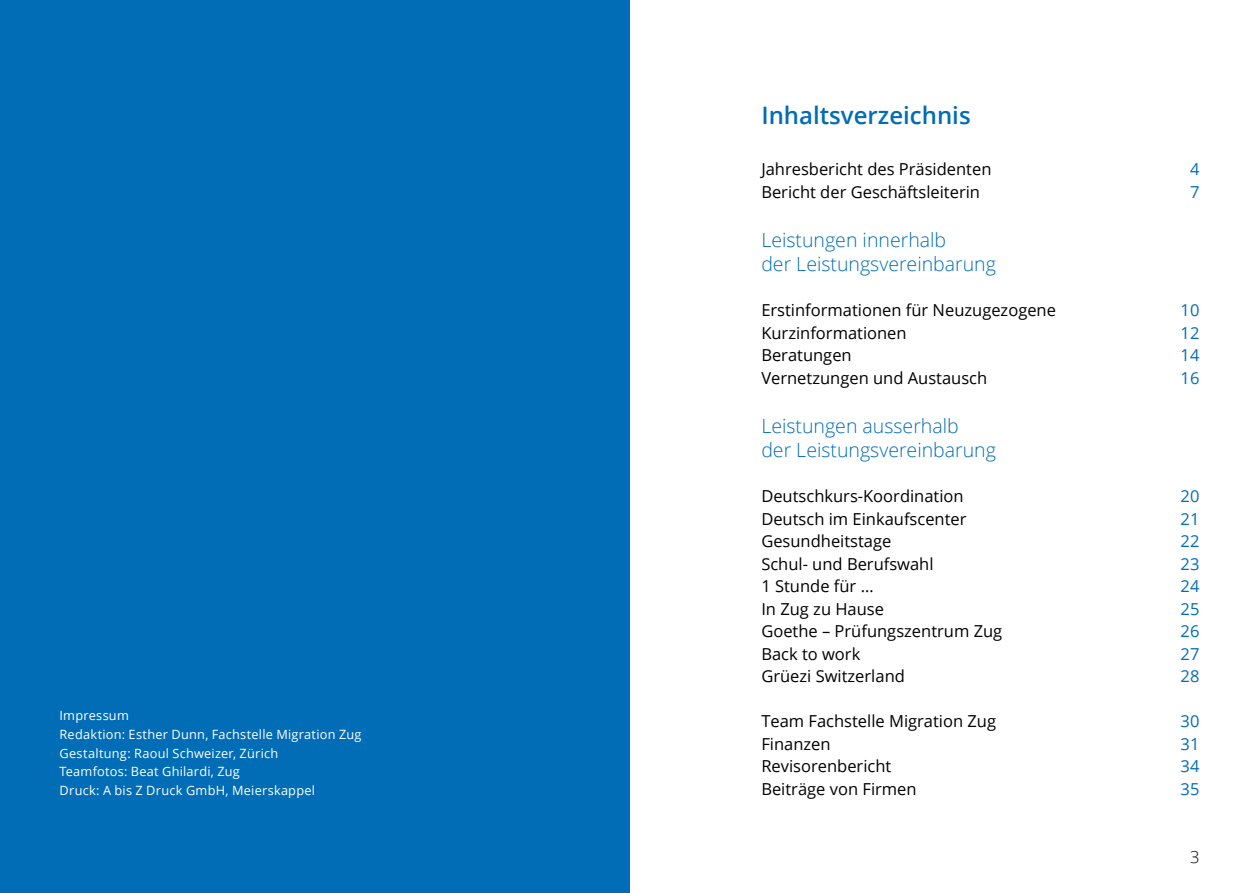
<style>
.page{position:relative;width:1259px;height:893px;background:#fff}
.page>*{position:absolute;margin:0;border:0;box-sizing:border-box;transform-origin:0 0}
.t1{font:600 24px "Open Sans";color:#006db6}
.t2{font:300 19.5px/24px "Open Sans";color:#006db6}
.t3{font:16.5px "Open Sans";color:#000}
.t4{font:16.5px "Open Sans";color:#006db6}
.t5{font:300 16.5px "Open Sans";color:#000}
.t6{font:12.75px/18.8px "Open Sans";letter-spacing:.02em;color:#fff}
</style>
<div class="page">
<div style="left:0;top:0;width:629px;height:893px;background:#006db6"></div>
<p class="t6" style="left:60px;top:706px;width:303px">Impressum<br>Redaktion: Esther Dunn, Fachstelle Migration Zug Gestaltung: Raoul Schweizer, Zürich<br>Teamfotos: Beat Ghilardi, Zug<br>Druck: A bis Z Druck GmbH, Meierskappel</p>
<h1 class="t1" style="left:761px;top:99px;width:211px">Inhaltsverzeichnis</h1>
<p class="t3" style="left:761px;top:158px;width:232px">Jahresbericht des Präsidenten</p>
<p class="t4" style="left:1190px;top:158px;width:11px">4</p>
<p class="t3" style="left:761px;top:180px;width:220px">Bericht der Geschäftsleiterin</p>
<p class="t4" style="left:1190px;top:180px;width:11px">7</p>
<p class="t2" style="left:761px;top:228px;width:236px">Leistungen innerhalb<br>der Leistungsvereinbarung</p>
<p class="t3" style="left:761px;top:299px;width:296px">Erstinformationen für Neuzugezogene</p>
<p class="t4" style="left:1180px;top:299px;width:20px">10</p>
<p class="t3" style="left:761px;top:321px;width:147px">Kurzinformationen</p>
<p class="t4" style="left:1180px;top:321px;width:20px">12</p>
<p class="t3" style="left:761px;top:344px;width:92px">Beratungen</p>
<p class="t4" style="left:1180px;top:344px;width:20px">14</p>
<p class="t3" style="left:761px;top:366px;width:227px">Vernetzungen und Austausch</p>
<p class="t4" style="left:1180px;top:366px;width:20px">16</p>
<p class="t2" style="left:761px;top:414px;width:236px">Leistungen ausserhalb<br>der Leistungsvereinbarung</p>
<p class="t3" style="left:761px;top:485px;width:204px">Deutschkurs-Koordination</p>
<p class="t4" style="left:1180px;top:485px;width:20px">20</p>
<p class="t3" style="left:761px;top:507px;width:207px">Deutsch im Einkaufscenter</p>
<p class="t4" style="left:1180px;top:507px;width:20px">21</p>
<p class="t3" style="left:761px;top:530px;width:132px">Gesundheitstage</p>
<p class="t4" style="left:1180px;top:530px;width:20px">22</p>
<p class="t3" style="left:761px;top:552px;width:174px">Schul- und Berufswahl</p>
<p class="t4" style="left:1180px;top:552px;width:20px">23</p>
<p class="t3" style="left:761px;top:575px;width:114px">1 Stunde für …</p>
<p class="t4" style="left:1180px;top:575px;width:20px">24</p>
<p class="t3" style="left:761px;top:597px;width:124px">In Zug zu Hause</p>
<p class="t4" style="left:1180px;top:597px;width:20px">25</p>
<p class="t3" style="left:761px;top:620px;width:242px">Goethe – Prüfungszentrum Zug</p>
<p class="t4" style="left:1180px;top:620px;width:20px">26</p>
<p class="t3" style="left:761px;top:642px;width:100px">Back to work</p>
<p class="t4" style="left:1180px;top:642px;width:20px">27</p>
<p class="t3" style="left:761px;top:665px;width:145px">Grüezi Switzerland</p>
<p class="t4" style="left:1180px;top:665px;width:20px">28</p>
<p class="t3" style="left:761px;top:710px;width:236px">Team Fachstelle Migration Zug</p>
<p class="t4" style="left:1180px;top:710px;width:20px">30</p>
<p class="t3" style="left:761px;top:732px;width:71px">Finanzen</p>
<p class="t4" style="left:1180px;top:732px;width:20px">31</p>
<p class="t3" style="left:761px;top:755px;width:131px">Revisorenbericht</p>
<p class="t4" style="left:1180px;top:755px;width:20px">34</p>
<p class="t3" style="left:761px;top:777px;width:157px">Beiträge von Firmen</p>
<p class="t4" style="left:1180px;top:777px;width:20px">35</p>
<p class="t5" style="left:1190px;top:846px;width:11px">3</p>
</div>
